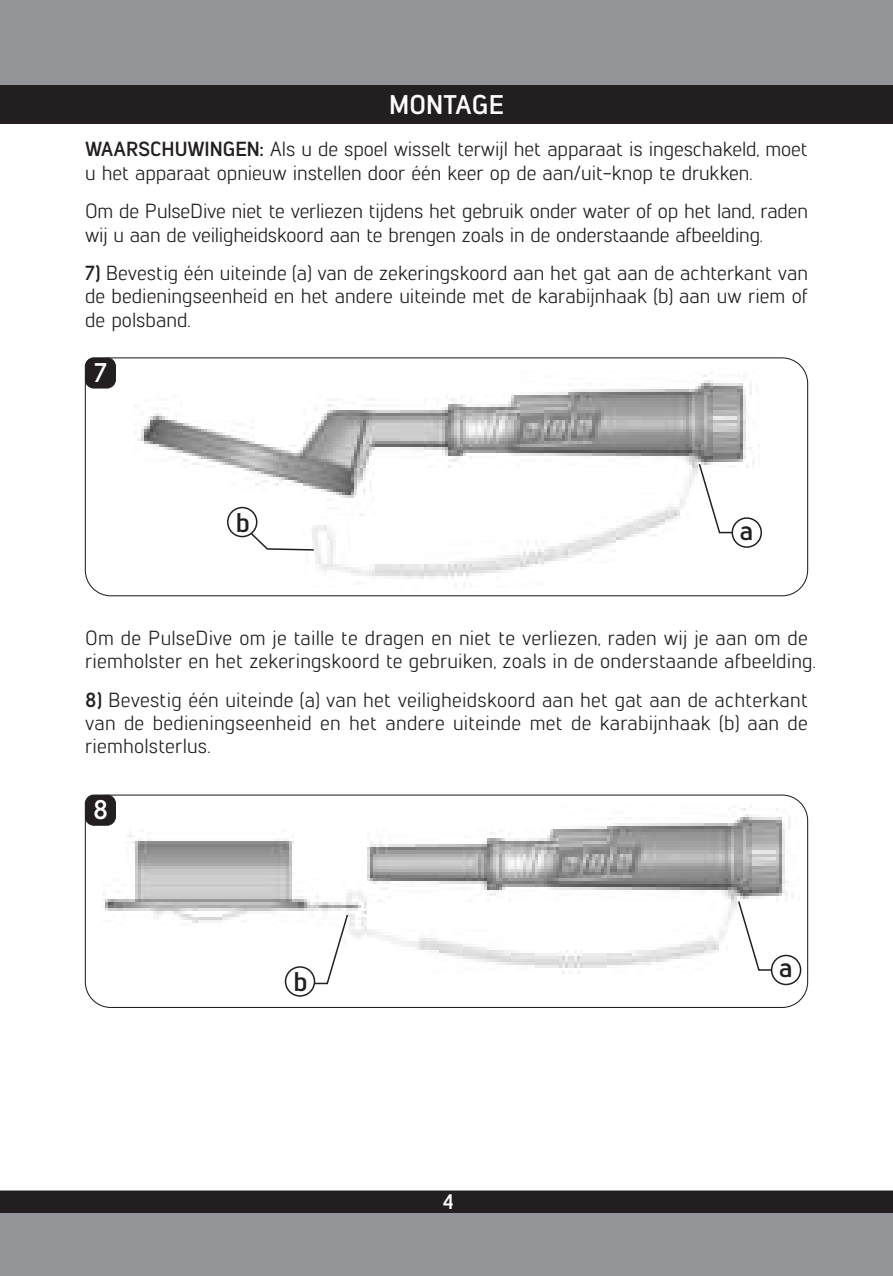
<style>
.page{position:relative;width:893px;height:1276px;background:#fff}
.page>*{position:absolute;margin:0;border:0;box-sizing:border-box;transform-origin:0 0}
.t1{font:700 27px "Lintel";color:#fff}
.t2{font:700 27px "Lintel";color:#231f20}
.t3{font:700 21px "Lintel";color:#fff}
.t4{font:20.4px/23.4px "Lintel";letter-spacing:-.005em;color:#231f20}
.s1{font-weight:700}
</style>
<div class="page">
<div style="left:0;top:0;width:893px;height:124px;background:#939598"></div>
<div style="left:0;top:85px;width:893px;height:39px;background:#231f20"></div>
<div style="left:0;top:1191px;width:893px;height:85px;background:#939598"></div>
<div style="left:0;top:1191px;width:893px;height:21px;background:#231f20"></div>
<img style="left:85px;top:358px;width:675px;height:238px">
<div style="left:85px;top:357px;width:723px;height:239px;border:1px solid #231f20;border-radius:26px"></div>
<div style="left:85px;top:358px;width:30px;height:30px;background:#231f20;border-radius:9px"></div>
<div style="left:85px;top:357px;width:31px;height:31px;border:1px solid #231f20;border-radius:9px"></div>
<svg style="left:697px;top:462px;width:51px;height:72px"></svg>
<div style="left:732px;top:518px;width:29px;height:29px;background:#fff;border-radius:50%"></div>
<div style="left:731px;top:517px;width:31px;height:31px;border:2px solid #231f20;border-radius:50%"></div>
<svg style="left:240px;top:522px;width:75px;height:29px"></svg>
<div style="left:228px;top:507px;width:29px;height:29px;background:#fff;border-radius:50%"></div>
<div style="left:227px;top:507px;width:30px;height:30px;border:2px solid #231f20;border-radius:50%"></div>
<img style="left:85px;top:796px;width:715px;height:211px">
<div style="left:85px;top:794px;width:723px;height:214px;border:1px solid #231f20;border-radius:26px"></div>
<div style="left:85px;top:795px;width:30px;height:30px;background:#231f20;border-radius:9px"></div>
<div style="left:85px;top:794px;width:31px;height:31px;border:1px solid #231f20;border-radius:9px"></div>
<svg style="left:737px;top:899px;width:51px;height:72px"></svg>
<div style="left:772px;top:955px;width:29px;height:29px;background:#fff;border-radius:50%"></div>
<div style="left:771px;top:954px;width:30px;height:31px;border:2px solid #231f20;border-radius:50%"></div>
<svg style="left:298px;top:913px;width:51px;height:72px"></svg>
<div style="left:286px;top:967px;width:28px;height:29px;background:#fff;border-radius:50%"></div>
<div style="left:285px;top:966px;width:30px;height:30px;border:2px solid #231f20;border-radius:50%"></div>
<h1 class="t1" style="left:389px;top:90px;width:116px">MONTAGE</h1>
<p class="t4" style="left:85px;top:139px;width:724px"><span class="s1">WAARSCHUWINGEN:</span> Als u de spoel wisselt terwijl het apparaat is ingeschakeld, moet u het apparaat opnieuw instellen door één keer op de aan/uit-knop te drukken.</p>
<p class="t4" style="left:85px;top:201px;width:724px">Om de PulseDive niet te verliezen tijdens het gebruik onder water of op het land, raden wij u aan de veiligheidskoord aan te brengen zoals in de onderstaande afbeelding.</p>
<p class="t4" style="left:85px;top:263px;width:724px;text-align:justify"><span class="s1">7)</span> Bevestig één uiteinde (a) van de zekeringskoord aan het gat aan de achterkant van de bedieningseenheid en het andere uiteinde met de karabijnhaak (b) aan uw riem of de polsband.</p>
<h1 class="t1" style="left:94px;top:358px;width:15px">7</h1>
<h1 class="t2" style="left:236px;top:508px;width:15px">b</h1>
<h1 class="t2" style="left:740px;top:516px;width:15px">a</h1>
<p class="t4" style="left:85px;top:627px;width:732px">Om de PulseDive om je taille te dragen en niet te verliezen, raden wij je aan om de riemholster en het zekeringskoord te gebruiken, zoals in de onderstaande afbeelding.</p>
<p class="t4" style="left:85px;top:689px;width:724px;text-align:justify"><span class="s1">8)</span> Bevestig één uiteinde (a) van het veiligheidskoord aan het gat aan de achterkant van de bedieningseenheid en het andere uiteinde met de karabijnhaak (b) aan de riemholsterlus.</p>
<h1 class="t1" style="left:93px;top:795px;width:17px">8</h1>
<h1 class="t2" style="left:294px;top:967px;width:15px">b</h1>
<p class="t3" style="left:443px;top:1190px;width:12px">4</p>
<h1 class="t2" style="left:779px;top:953px;width:15px">a</h1>
</div>
